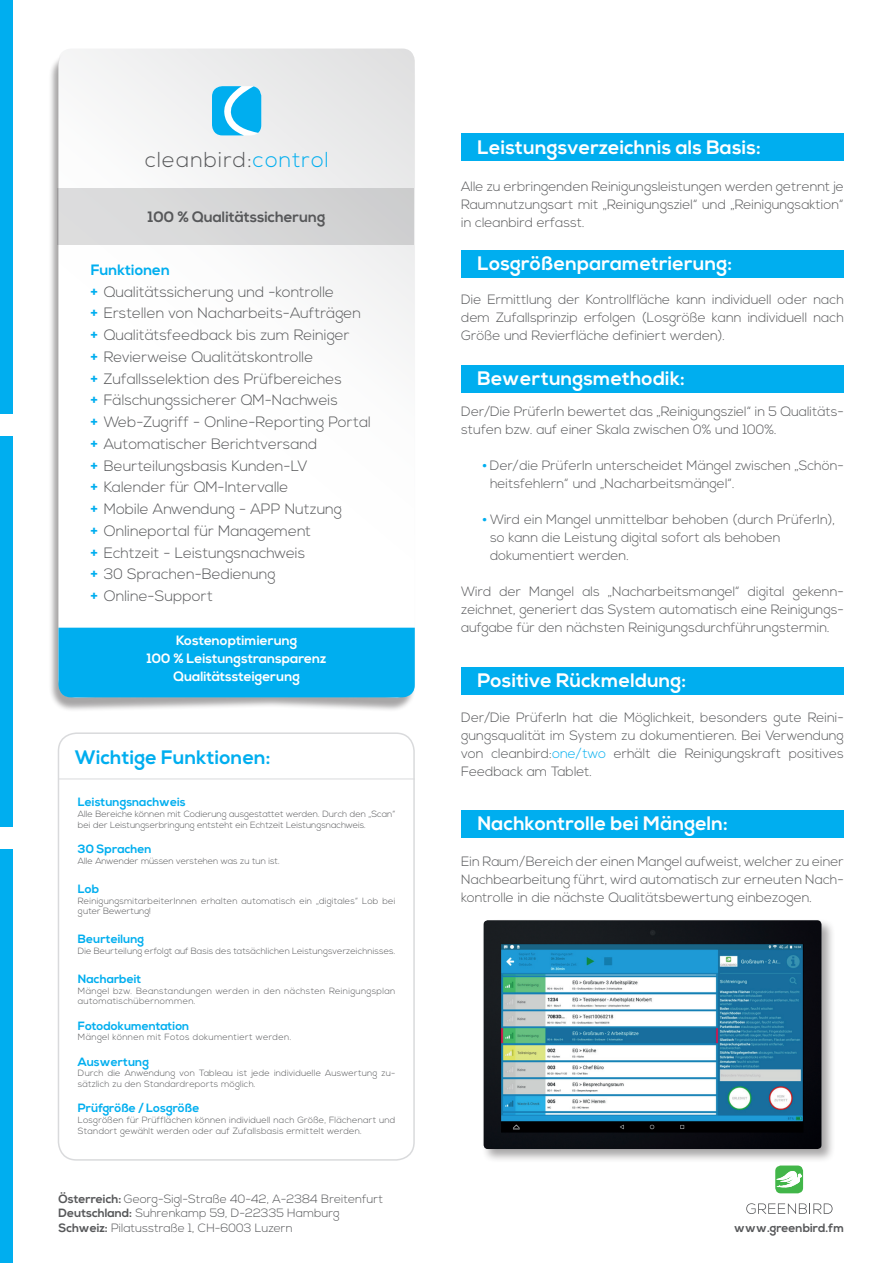
<style>
.page{position:relative;width:893px;height:1263px;background:#fff}
.page>*{position:absolute;margin:0;border:0;box-sizing:border-box;transform-origin:0 0}
.t1{font:300 21.6px "Nexa";letter-spacing:.05em;color:#57585a}
.t2{font:700 19.5px "Nexa";letter-spacing:.01em;color:#fff}
.t3{font:700 19.5px "Nexa";letter-spacing:.01em;color:#00aeef}
.t4{font:300 15px/21.8px "Nexa";color:#57585a}
.t5{font:700 15px "Nexa";color:#57585a}
.t6{font:300 13.5px/18px "Nexa";color:#57585a;text-align:justify}
.t7{font:700 13.5px/18px "Nexa";color:#fff;text-align:center}
.t8{font:300 12px/14.4px "Nexa";color:#57585a}
.t9{font:700 12px "Nexa";color:#00aeef}
.t10{font:700 12px "Nexa";color:#57585a}
.t11{font:300 9px/10.8px "Nexa";letter-spacing:.02em;color:#57585a}
.t12{font:300 9px/10.8px "Nexa";color:#57585a}
.s1{color:#00aeef}
.s2{font-weight:700;color:#00aeef}
.s3{font-weight:700}
</style>
<div class="page">
<div style="left:48px;top:52px;width:368px;height:660px;background:#231f20;opacity:.4"></div>
<div style="left:0;top:0;width:13px;height:1263px;background:#00aeef"></div>
<div style="left:0;top:828px;width:37px;height:21px;background:#fff"></div>
<div style="left:0;top:414px;width:17px;height:21px;background:#fff"></div>
<svg style="left:58px;top:49px;width:357px;height:648px"></svg>
<div style="left:57px;top:189px;width:356px;height:56px;background:#d6d7d8"></div>
<svg style="left:212px;top:86px;width:49px;height:49px"></svg>
<div style="left:58px;top:628px;width:357px;height:69px;background:#00aeef"></div>
<div style="left:461px;top:134px;width:383px;height:27px;background:#00aeef"></div>
<div style="left:461px;top:365px;width:383px;height:28px;background:#00aeef"></div>
<div style="left:461px;top:667px;width:383px;height:27px;background:#00aeef"></div>
<div style="left:461px;top:810px;width:383px;height:28px;background:#00aeef"></div>
<div style="left:461px;top:250px;width:383px;height:27px;background:#00aeef"></div>
<div style="left:481px;top:918px;width:355px;height:245px;background:#231f20;opacity:.4"></div>
<img style="left:483px;top:920px;width:339px;height:229px">
<div style="left:58px;top:732px;width:357px;height:429px;border:2px solid #d9dadc;border-radius:18px"></div>
<hr style="left:58px;top:778px;width:357px;height:1px;background:#d9dadc">
<svg style="left:746px;top:1203px;width:86px;height:11px"></svg>
<svg style="left:775px;top:1165px;width:28px;height:28px"></svg>
<h1 class="t1" style="left:145px;top:148px;width:185px">cleanbird:<span class="s1">control</span></h1>
<p class="t5" style="left:148px;top:208px;width:179px">100 % Qualitätssicherung</p>
<p class="t4" style="left:91px;top:260px;width:282px"><span class="s2">Funktionen<br>+</span> Qualitätssicherung und -kontrolle<br><span class="s2">+</span> Erstellen von Nacharbeits-Aufträgen <span class="s2">+</span> Qualitätsfeedback bis zum Reiniger<br><span class="s2">+</span> Revierweise Qualitätskontrolle<br><span class="s2">+</span> Zufallsselektion des Prüfbereiches<br><span class="s2">+</span> Fälschungssicherer QM-Nachweis<br><span class="s2">+</span> Web-Zugriff - Online-Reporting Portal <span class="s2">+</span> Automatischer Berichtversand<br><span class="s2">+</span> Beurteilungsbasis Kunden-LV<br><span class="s2">+</span> Kalender für QM-Intervalle<br><span class="s2">+</span> Mobile Anwendung - APP Nutzung<br><span class="s2">+</span> Onlineportal für Management<br><span class="s2">+</span> Echtzeit - Leistungsnachweis<br><span class="s2">+</span> 30 Sprachen-Bedienung<br><span class="s2">+</span> Online-Support</p>
<p class="t7" style="left:147px;top:632px;width:181px">Kostenoptimierung<br>100 % Leistungstransparenz<br>Qualitätssteigerung</p>
<h2 class="t3" style="left:75px;top:746px;width:197px">Wichtige Funktionen:</h2>
<p class="t9" style="left:78px;top:795px;width:109px">Leistungsnachweis</p>
<p class="t12" style="left:78px;top:809px;width:319px">Alle Bereiche können mit Codierung ausgestattet werden. Durch den „Scan“ bei der Leistungserbringung entsteht ein Echtzeit Leistungsnachweis.</p>
<p class="t9" style="left:78px;top:842px;width:75px">30 Sprachen</p>
<p class="t12" style="left:78px;top:856px;width:203px">Alle Anwender müssen verstehen was zu tun ist.</p>
<p class="t9" style="left:78px;top:882px;width:23px">Lob</p>
<p class="t11" style="left:78px;top:895px;width:319px">ReinigungsmitarbeiterInnen erhalten automatisch ein „digitales“ Lob bei guter Bewertung!</p>
<p class="t9" style="left:78px;top:932px;width:68px">Beurteilung</p>
<p class="t11" style="left:78px;top:946px;width:319px">Die Beurteilung erfolgt auf Basis des tatsächlichen Leistungsverzeichnisses.</p>
<p class="t9" style="left:78px;top:972px;width:65px">Nacharbeit</p>
<p class="t11" style="left:78px;top:985px;width:319px">Mängel bzw. Beanstandungen werden in den nächsten Reinigungsplan automatischübernommen.</p>
<p class="t9" style="left:78px;top:1018px;width:113px">Fotodokumentation</p>
<p class="t11" style="left:78px;top:1032px;width:215px">Mängel können mit Fotos dokumentiert werden.</p>
<p class="t9" style="left:78px;top:1054px;width:73px">Auswertung</p>
<p class="t11" style="left:78px;top:1068px;width:319px">Durch die Anwendung von Tableau ist jede individuelle Auswertung zu&shy;sätzlich zu den Standardreports möglich.</p>
<p class="t9" style="left:78px;top:1101px;width:123px">Prüfgröße / Losgröße</p>
<p class="t11" style="left:78px;top:1115px;width:319px">Losgrößen für Prüfflächen können individuell nach Größe, Flächenart und<br>Standort gewählt werden oder auf Zufallsbasis ermittelt werden.</p>
<p class="t8" style="left:58px;top:1192px;width:326px"><span class="s3">Österreich:</span> Georg-Sigl-Straße 40-42, A-2384 Breitenfurt<br><span class="s3">Deutschland:</span> Suhrenkamp 59, D-22335 Hamburg<br><span class="s3">Schweiz:</span> Pilatusstraße 1, CH-6003 Luzern</p>
<h2 class="t2" style="left:477px;top:136px;width:285px">Leistungsverzeichnis als Basis:</h2>
<p class="t6" style="left:461px;top:178px;width:384px">Alle zu erbringenden Reinigungsleistungen werden getrennt je Raumnutzungsart mit „Reinigungsziel“ und „Reinigungsaktion“ in cleanbird erfasst.</p>
<h2 class="t2" style="left:477px;top:252px;width:256px">Losgrößenparametrierung:</h2>
<p class="t6" style="left:461px;top:291px;width:384px">Die Ermittlung der Kontrollfläche kann individuell oder nach dem Zufallsprinzip erfolgen (Losgröße kann individuell nach Größe und Revierfläche definiert werden).</p>
<h2 class="t2" style="left:477px;top:367px;width:209px">Bewertungsmethodik:</h2>
<p class="t6" style="left:461px;top:403px;width:384px">Der/Die PrüferIn bewertet das „Reinigungsziel“ in 5 Qualitäts&shy;stufen bzw. auf einer Skala zwischen 0% und 100%.</p>
<p class="t6" style="left:490px;top:457px;width:355px;text-indent:-8px"><span class="s2">•</span> Der/die PrüferIn unterscheidet Mängel zwischen „Schön&shy;heitsfehlern“ und „Nacharbeitsmängel“.</p>
<p class="t6" style="left:490px;top:511px;width:347px;text-align:left;text-indent:-8px"><span class="s2">•</span> Wird ein Mangel unmittelbar behoben (durch PrüferIn), so kann die Leistung digital sofort als behoben dokumentiert werden.</p>
<p class="t6" style="left:461px;top:583px;width:384px">Wird der Mangel als „Nacharbeitsmangel“ digital gekenn&shy;zeichnet, generiert das System automatisch eine Reinigungs&shy;aufgabe für den nächsten Reinigungsdurchführungstermin.</p>
<h2 class="t2" style="left:477px;top:669px;width:210px">Positive Rückmeldung:</h2>
<p class="t6" style="left:461px;top:709px;width:384px">Der/Die PrüferIn hat die Möglichkeit, besonders gute Reini&shy;gungsqualität im System zu dokumentieren. Bei Verwendung von cleanbird:<span class="s1">one/two</span> erhält die Reinigungskraft positives Feedback am Tablet.</p>
<h2 class="t2" style="left:477px;top:812px;width:252px">Nachkontrolle bei Mängeln:</h2>
<p class="t6" style="left:461px;top:853px;width:384px">Ein Raum/Bereich der einen Mangel aufweist, welcher zu einer Nachbearbeitung führt, wird automatisch zur erneuten Nach&shy;kontrolle in die nächste Qualitätsbewertung einbezogen.</p>
<p class="t10" style="left:734px;top:1220px;width:111px">www.greenbird.fm</p>
</div>
